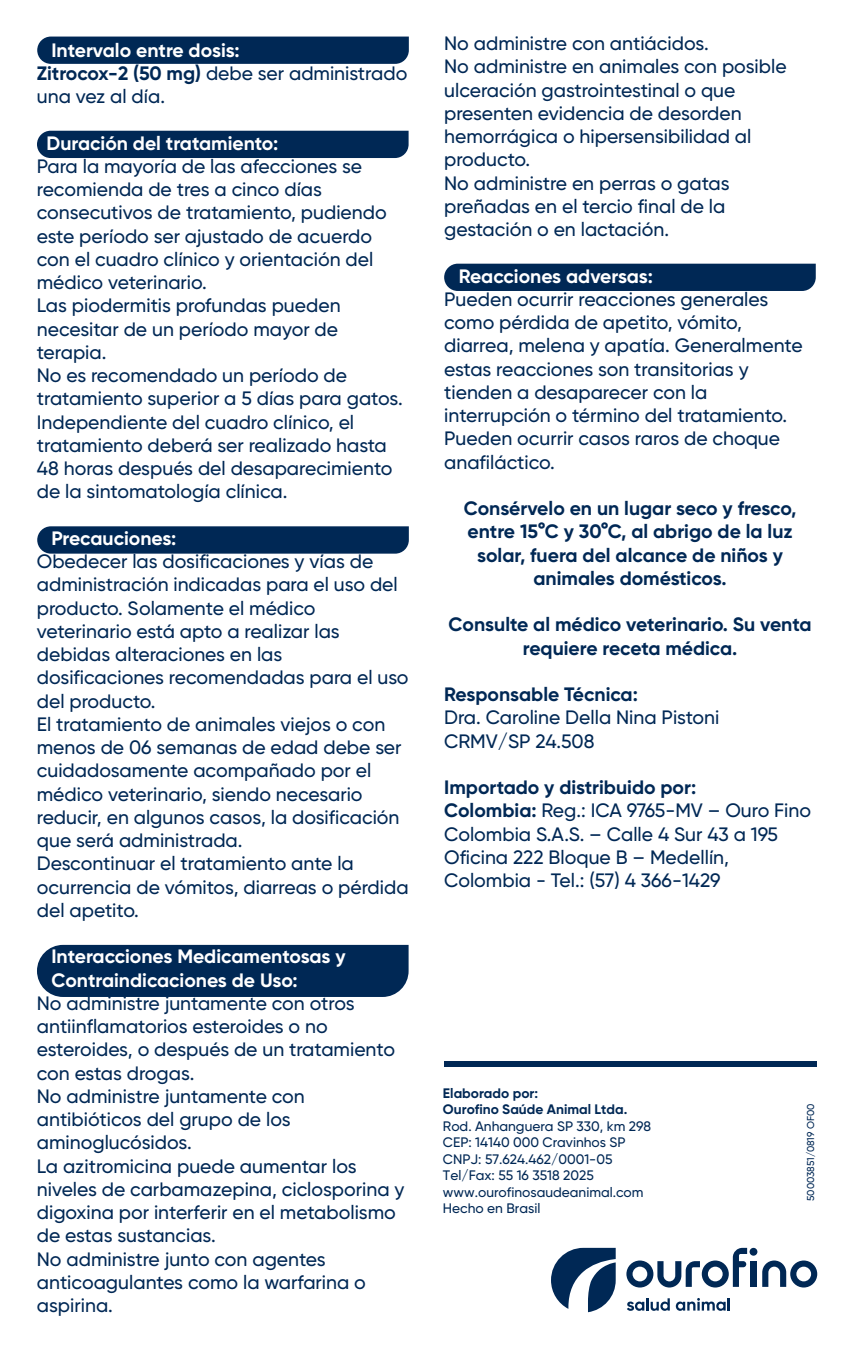
<style>
.page{position:relative;width:853px;height:1349px;background:#fff}
.page>*{position:absolute;margin:0;border:0;box-sizing:border-box;transform-origin:0 0}
.t1{font:500 19.5px/23.2px "Gilroy";color:#002855}
.t2{font:700 19.5px/23.2px "Gilroy";color:#002855;text-align:center}
.t3{font:700 19.5px/23.2px "Gilroy";color:#fff}
.t4{font:500 13.75px/16.5px "Gilroy";color:#002855}
.t5{font:700 13.75px/16.5px "Gilroy";color:#002855}
.t6{font:500 10px "Gilroy";color:#002855}
.s1{font-weight:700;color:#fff}
.s2{font-weight:700}
</style>
<div class="page">
<div style="left:37px;top:37px;width:372px;height:27px;background:#002855"></div>
<div style="left:37px;top:131px;width:372px;height:27px;background:#002855"></div>
<svg style="left:37px;top:526px;width:372px;height:28px"></svg>
<div style="left:444px;top:264px;width:372px;height:27px;background:#002855"></div>
<div style="left:37px;top:945px;width:372px;height:52px;background:#002855"></div>
<div style="left:444px;top:1061px;width:372px;height:5px;background:#002855"></div>
<svg style="left:551px;top:1248px;width:65px;height:64px"></svg>
<svg style="left:762px;top:1260px;width:55px;height:27px"></svg>
<svg style="left:626px;top:1248px;width:121px;height:39px"></svg>
<div style="left:750px;top:1261px;width:6px;height:26px;background:#002855"></div>
<div style="left:749px;top:1248px;width:8px;height:8px;background:#002855;border-radius:50%"></div>
<svg style="left:627px;top:1298px;width:43px;height:13px"></svg>
<svg style="left:676px;top:1298px;width:54px;height:13px"></svg>
<p class="t1" style="left:37px;top:38px;width:372px;text-indent:15px"><span class="s1">Intervalo entre dosis:<br></span><span class="s2">Zitrocox-2 (50 mg)</span> debe ser administrado una vez al día.</p>
<p class="t3" style="left:47px;top:131px;width:233px">Duración del tratamiento:</p>
<p class="t1" style="left:37px;top:154px;width:367px">Para la mayoría de las afecciones se recomienda de tres a cinco días consecutivos de tratamiento, pudiendo este período ser ajustado de acuerdo con el cuadro clínico y orientación del médico veterinario.<br>Las piodermitis profundas pueden necesitar de un período mayor de terapia.<br>No es recomendado un período de tratamiento superior a 5 días para gatos.<br>Independiente del cuadro clínico, el tratamiento deberá ser realizado hasta 48 horas después del desaparecimiento de la sintomatología clínica.</p>
<p class="t3" style="left:51px;top:526px;width:127px">Precauciones:</p>
<p class="t1" style="left:37px;top:549px;width:373px">Obedecer las dosificaciones y vías de administración indicadas para el uso del producto. Solamente el médico veterinario está apto a realizar las debidas alteraciones en las dosificaciones recomendadas para el uso del producto.<br>El tratamiento de animales viejos o con menos de 06 semanas de edad debe ser cuidadosamente acompañado por el médico veterinario, siendo necesario reducir, en algunos casos, la dosificación que será administrada.<br>Descontinuar el tratamiento ante la ocurrencia de vómitos, diarreas o pérdida del apetito.</p>
<p class="t3" style="left:51px;top:945px;width:296px">Interacciones Medicamentosas y<br>Contraindicaciones de Uso:</p>
<p class="t1" style="left:37px;top:991px;width:369px">No administre juntamente con otros antiinflamatorios esteroides o no esteroides, o después de un tratamiento con estas drogas.<br>No administre juntamente con antibióticos del grupo de los aminoglucósidos.<br>La azitromicina puede aumentar los niveles de carbamazepina, ciclosporina y digoxina por interferir en el metabolismo de estas sustancias.<br>No administre junto con agentes anticoagulantes como la warfarina o aspirina.</p>
<p class="t1" style="left:444px;top:31px;width:344px">No administre con antiácidos.<br>No administre en animales con posible ulceración gastrointestinal o que presenten evidencia de desorden hemorrágica o hipersensibilidad al producto.<br>No administre en perras o gatas preñadas en el tercio final de la gestación o en lactación.</p>
<p class="t3" style="left:459px;top:264px;width:196px">Reacciones adversas:</p>
<p class="t1" style="left:444px;top:287px;width:360px">Pueden ocurrir reacciones generales como pérdida de apetito, vómito, diarrea, melena y apatía. Generalmente estas reacciones son transitorias y tienden a desaparecer con la interrupción o término del tratamiento.<br>Pueden ocurrir casos raros de choque anafiláctico.</p>
<p class="t2" style="left:464px;top:497px;width:334px">Consérvelo en un lugar seco y fresco, entre 15°C y 30°C, al abrigo de la luz solar, fuera del alcance de niños y animales domésticos.</p>
<p class="t2" style="left:449px;top:613px;width:364px">Consulte al médico veterinario. Su venta requiere receta médica.</p>
<p class="t2" style="left:444px;top:683px;width:195px">Responsable Técnica:</p>
<p class="t1" style="left:444px;top:706px;width:277px">Dra. Caroline Della Nina Pistoni<br>CRMV/SP 24.508</p>
<p class="t1" style="left:444px;top:776px;width:368px"><span class="s2">Importado y distribuido por:<br>Colombia:</span> Reg.: ICA 9765-MV – Ouro Fino Colombia S.A.S. – Calle 4 Sur 43 a 195<br>Oficina 222 Bloque B – Medellín, Colombia - Tel.: (57) 4 366-1429</p>
<p class="t5" style="left:443px;top:1085px;width:186px">Elaborado por:<br>Ourofino Saúde Animal Ltda.</p>
<p class="t4" style="left:443px;top:1118px;width:210px">Rod. Anhanguera SP 330, km 298<br>CEP: 14140 000 Cravinhos SP<br>CNPJ: 57.624.462/0001-05<br>Tel/Fax: 55 16 3518 2025 www.ourofinosaudeanimal.com<br>Hecho en Brasil</p>
<p class="t6" style="left:804px;top:1201px;width:99px;rotate:-90deg">50003851/0819 OF00</p>
</div>
